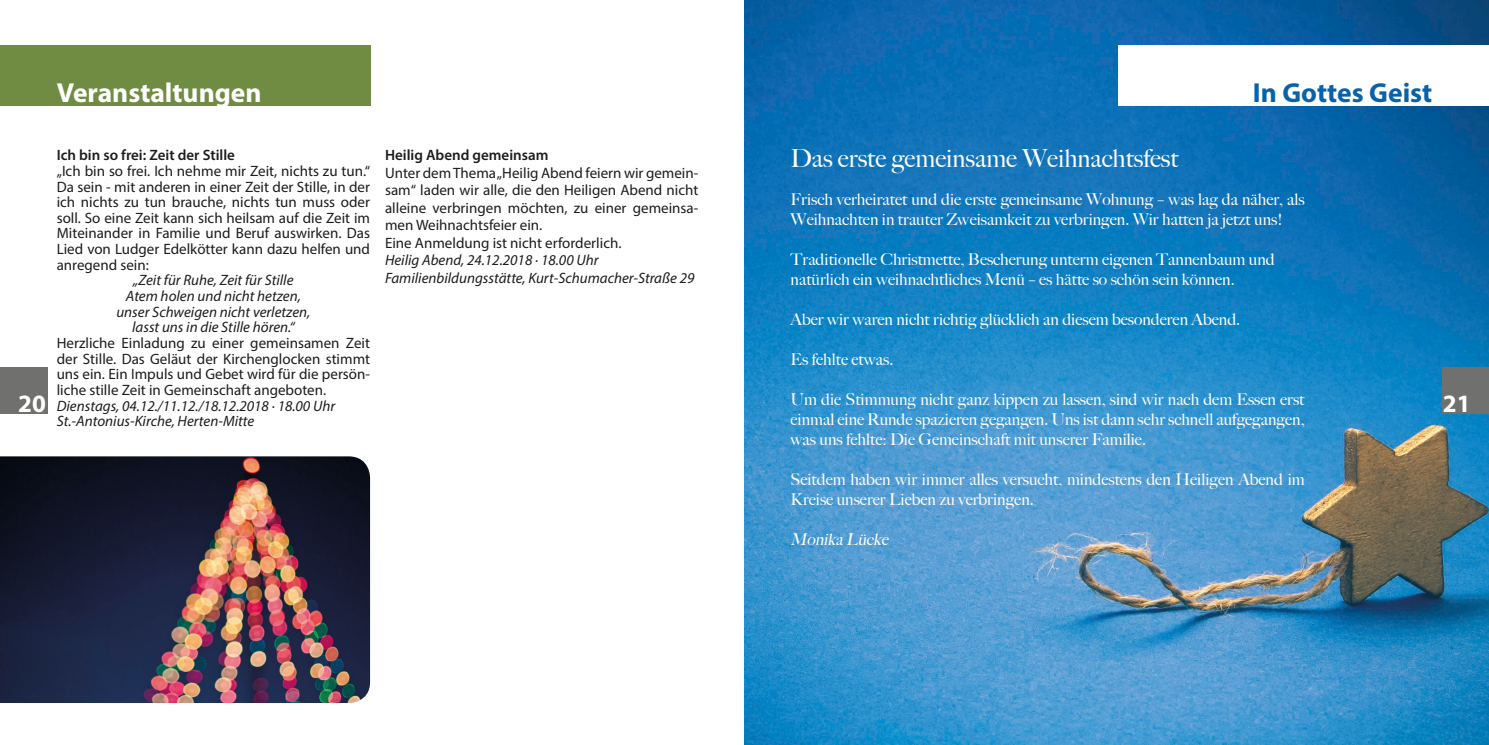
<style>
.page{position:relative;width:1489px;height:745px;background:#fff}
.page>*{position:absolute;margin:0;border:0;box-sizing:border-box;transform-origin:0 0}
.t1{font:700 27.5px "Myriad Pro";color:#fff}
.t2{font:700 27.5px "Myriad Pro";color:#0762aa}
.t3{font:500 25px "Big Caslon";color:#fff}
.t4{font:700 25px "Myriad Pro";color:#fff}
.t5{font:500 16.25px/20px "Big Caslon";color:#fff}
.t6{font:italic 500 16.25px "Big Caslon";color:#fff}
.t7{font:15px/15.6px "Myriad Pro";color:#1d1d1b;text-align:justify}
.t8{font:italic 15px "Myriad Pro";color:#1d1d1b}
.t9{font:600 15px "Myriad Pro";color:#1d1d1b}
</style>
<div class="page">
<div style="left:0;top:45px;width:370px;height:60px;background:#708c43"></div>
<div style="left:0;top:367px;width:47px;height:46px;background:#70706f"></div>
<img style="left:0;top:456px;width:370px;height:246px">
<img style="left:744px;top:0;width:744px;height:744px">
<div style="left:1118px;top:45px;width:370px;height:60px;background:#fff"></div>
<div style="left:1442px;top:367px;width:46px;height:46px;background:#70706f"></div>
<p class="t1" style="left:57px;top:74px;width:206px">Veranstaltungen</p>
<p class="t4" style="left:18px;top:387px;width:29px">20</p>
<p class="t9" style="left:57px;top:145px;width:180px">Ich bin so frei: Zeit der Stille</p>
<p class="t7" style="left:57px;top:163px;width:315px">„Ich bin so frei. Ich nehme mir Zeit, nichts zu tun.“ Da sein - mit anderen in einer Zeit der Stille, in der ich nichts zu tun brauche, nichts tun muss oder soll. So eine Zeit kann sich heilsam auf die Zeit im Miteinander in Familie und Beruf auswirken. Das Lied von Ludger Edelkötter kann dazu helfen und anregend sein:</p>
<p class="t8" style="left:133px;top:271px;width:162px">„Zeit für Ruhe, Zeit für Stille</p>
<p class="t8" style="left:126px;top:286px;width:176px">Atem holen und nicht hetzen,</p>
<p class="t8" style="left:116px;top:302px;width:195px">unser Schweigen nicht verletzen,</p>
<p class="t8" style="left:132px;top:318px;width:164px">lasst uns in die Stille hören.“</p>
<p class="t7" style="left:57px;top:334px;width:315px">Herzliche Einladung zu einer gemeinsamen Zeit der Stille. Das Geläut der Kirchenglocken stimmt uns ein. Ein Impuls und Gebet wird für die persön&shy;liche stille Zeit in Gemeinschaft angeboten.</p>
<p class="t8" style="left:57px;top:396px;width:280px">Dienstags, 04.12./11.12./18.12.2018 · 18.00 Uhr</p>
<p class="t8" style="left:57px;top:411px;width:199px">St.-Antonius-Kirche, Herten-Mitte</p>
<p class="t9" style="left:385px;top:145px;width:165px">Heilig Abend gemeinsam</p>
<p class="t7" style="left:385px;top:164px;width:315px;line-height:17.5px">Unter dem Thema „Heilig Abend feiern wir gemein&shy;sam“ laden wir alle, die den Heiligen Abend nicht alleine verbringen möchten, zu einer gemeinsa&shy;men Weihnachtsfeier ein.</p>
<p class="t7" style="left:385px;top:234px;width:238px">Eine Anmeldung ist nicht erforderlich.</p>
<p class="t8" style="left:385px;top:251px;width:215px">Heilig Abend, 24.12.2018 · 18.00 Uhr</p>
<p class="t8" style="left:385px;top:268px;width:311px">Familienbildungsstätte, Kurt-Schumacher-Straße 29</p>
<p class="t2" style="left:1252px;top:74px;width:181px">In Gottes Geist</p>
<p class="t3" style="left:790px;top:138px;width:389px">Das erste gemeinsame Weihnachtsfest</p>
<p class="t5" style="left:790px;top:188px;width:515px">Frisch verheiratet und die erste gemeinsame Wohnung – was lag da näher, als<br>Weihnachten in trauter Zweisamkeit zu verbringen. Wir hatten ja jetzt uns!</p>
<p class="t5" style="left:790px;top:248px;width:485px">Traditionelle Christmette, Bescherung unterm eigenen Tannenbaum und</p>
<p class="t5" style="left:790px;top:268px;width:445px">natürlich ein weihnachtliches Menü – es hätte so schön sein können.</p>
<p class="t5" style="left:790px;top:308px;width:451px">Aber wir waren nicht richtig glücklich an diesem besonderen Abend.</p>
<p class="t5" style="left:790px;top:348px;width:104px">Es fehlte etwas.</p>
<p class="t5" style="left:790px;top:388px;width:515px;text-align:justify">Um die Stimmung nicht ganz kippen zu lassen, sind wir nach dem Essen erst einmal eine Runde spazieren gegangen. Uns ist dann sehr schnell aufgegangen, was uns fehlte: Die Gemeinschaft mit unserer Familie.</p>
<p class="t5" style="left:790px;top:468px;width:515px">Seitdem haben wir immer alles versucht, mindestens den Heiligen Abend im<br>Kreise unserer Lieben zu verbringen.</p>
<p class="t6" style="left:790px;top:525px;width:104px">MonikaLücke</p>
<p class="t4" style="left:1442px;top:387px;width:29px">21</p>
</div>
